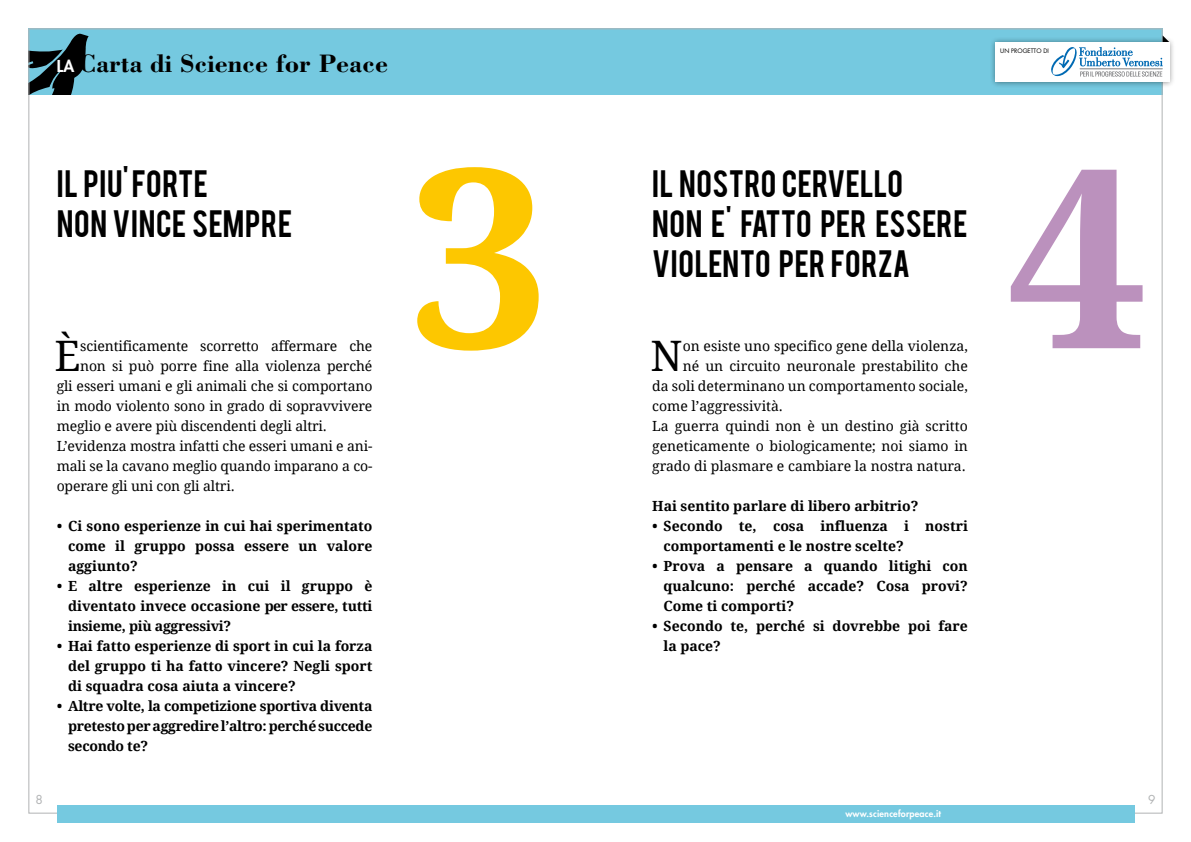
<style>
.page{position:relative;width:1191px;height:842px;background:#fff}
.page>*{position:absolute;margin:0;border:0;box-sizing:border-box;transform-origin:0 0}
.t1{font:700 250px "Droid Serif";color:#fdc700}
.t2{font:700 250px "Droid Serif";color:#bb91bd}
.t3{font:42px "Droid Serif";color:#000}
.t4{font:30px/40px "Bebas";letter-spacing:.015em;color:#000}
.t5{font:700 26px "Bodoni";color:#000}
.t6{font:700 14px/20px "Droid Serif";color:#000;text-align:justify}
.t7{font:14px "Droid Serif";letter-spacing:-.01em;color:#000}
.t8{font:12px "Futura";color:#b1b3b4}
.t9{font:800 9px "Futura";letter-spacing:.02em;color:#fff}
.t10{font:6px "Futura";color:#000}
.s1{font-family:"Futura";font-weight:800;font-size:16px;color:#fff}
</style>
<div class="page">
<div style="left:28px;top:28px;width:1134px;height:67px;background:#75c9e0"></div>
<svg style="left:30px;top:33px;width:59px;height:62px"></svg>
<div style="left:57px;top:805px;width:1077px;height:17px;background:#75c9e0"></div>
<div style="left:989px;top:36px;width:186px;height:52px;background:#000;opacity:.44"></div>
<div style="left:995px;top:42px;width:174px;height:40px;background:#fff"></div>
<svg style="left:1051px;top:35px;width:118px;height:42px"></svg>
<hr style="left:1080px;top:69px;width:82px;height:1px;background:#7b7c7e">
<h3 class="t5" style="left:57px;top:47px;width:333px"><span class="s1">la</span> Carta di Science for Peace</h3>
<p class="t10" style="left:1000px;top:47px;width:50px">UN PROGETTO DI</p>
<h3 class="t4" style="left:57px;top:162px;width:237px">IL PIU' FORTE<br>NON VINCE SEMPRE</h3>
<h3 class="t4" style="left:652px;top:162px;width:317px">IL NOSTRO CERVELLO<br>NON E' FATTO PER ESSERE<br>VIOLENTO PER FORZA</h3>
<h1 class="t1" style="left:410px;top:115px;width:141px">3</h1>
<h2 class="t3" style="left:54px;top:332px;width:28px">è</h2>
<p class="t7" style="left:80px;top:338px;width:294px">scientificamente scorretto affermare che</p>
<h2 class="t3" style="left:650px;top:332px;width:34px">N</h2>
<p class="t7" style="left:682px;top:338px;width:287px">on esiste uno specifico gene della violenza,</p>
<p class="t7" style="left:80px;top:358px;width:294px">non si può porre fine alla violenza perché</p>
<p class="t7" style="left:57px;top:378px;width:317px">gli esseri umani e gli animali che si comportano</p>
<p class="t7" style="left:57px;top:398px;width:317px">in modo violento sono in grado di sopravvivere</p>
<p class="t7" style="left:57px;top:418px;width:272px">meglio e avere più discendenti degli altri.</p>
<p class="t7" style="left:57px;top:438px;width:317px">L’evidenza mostra infatti che esseri umani e ani-</p>
<p class="t7" style="left:57px;top:458px;width:317px">mali se la cavano meglio quando imparano a co-</p>
<p class="t7" style="left:57px;top:478px;width:179px">operare gli uni con gli altri.</p>
<p class="t6" style="left:68px;top:516px;width:306px;text-indent:-11px">• Ci sono esperienze in cui hai sperimentato come il gruppo possa essere un valore aggiunto?</p>
<p class="t6" style="left:68px;top:576px;width:306px;text-indent:-11px">• E altre esperienze in cui il gruppo è diventato invece occasione per essere, tutti insieme, più aggressivi?</p>
<p class="t6" style="left:68px;top:636px;width:306px;text-indent:-11px">• Hai fatto esperienze di sport in cui la forza del gruppo ti ha fatto vincere? Negli sport di squadra cosa aiuta a vincere?</p>
<p class="t6" style="left:68px;top:696px;width:306px;text-indent:-11px">• Altre volte, la competizione sportiva diventa pretestoperaggredirel’altro:perchésuccede secondo te?</p>
<p class="t7" style="left:682px;top:358px;width:287px">né un circuito neuronale prestabilito che</p>
<p class="t7" style="left:652px;top:378px;width:317px">da soli determinano un comportamento sociale,</p>
<p class="t7" style="left:652px;top:398px;width:132px">come l’aggressività.</p>
<p class="t7" style="left:652px;top:418px;width:317px">La guerra quindi non è un destino già scritto</p>
<p class="t7" style="left:652px;top:438px;width:317px">geneticamente o biologicamente; noi siamo in</p>
<p class="t7" style="left:652px;top:458px;width:315px">grado di plasmare e cambiare la nostra natura.</p>
<p class="t6" style="left:652px;top:496px;width:268px">Hai sentito parlare di libero arbitrio?</p>
<p class="t6" style="left:663px;top:516px;width:306px;text-indent:-11px">• Secondo te, cosa influenza i nostri comportamenti e le nostre scelte?</p>
<p class="t6" style="left:663px;top:556px;width:306px;text-indent:-11px">• Prova a pensare a quando litighi con qualcuno: perché accade? Cosa provi?<br>Come ti comporti?</p>
<p class="t6" style="left:663px;top:616px;width:306px;text-indent:-11px">• Secondo te, perché si dovrebbe poi fare la pace?</p>
<h1 class="t2" style="left:1007px;top:115px;width:141px">4</h1>
<p class="t8" style="left:35px;top:792px;width:9px">8</p>
<p class="t8" style="left:1148px;top:792px;width:9px">9</p>
<p class="t9" style="left:845px;top:808px;width:97px">www.scienceforpeace.it</p>
</div>
